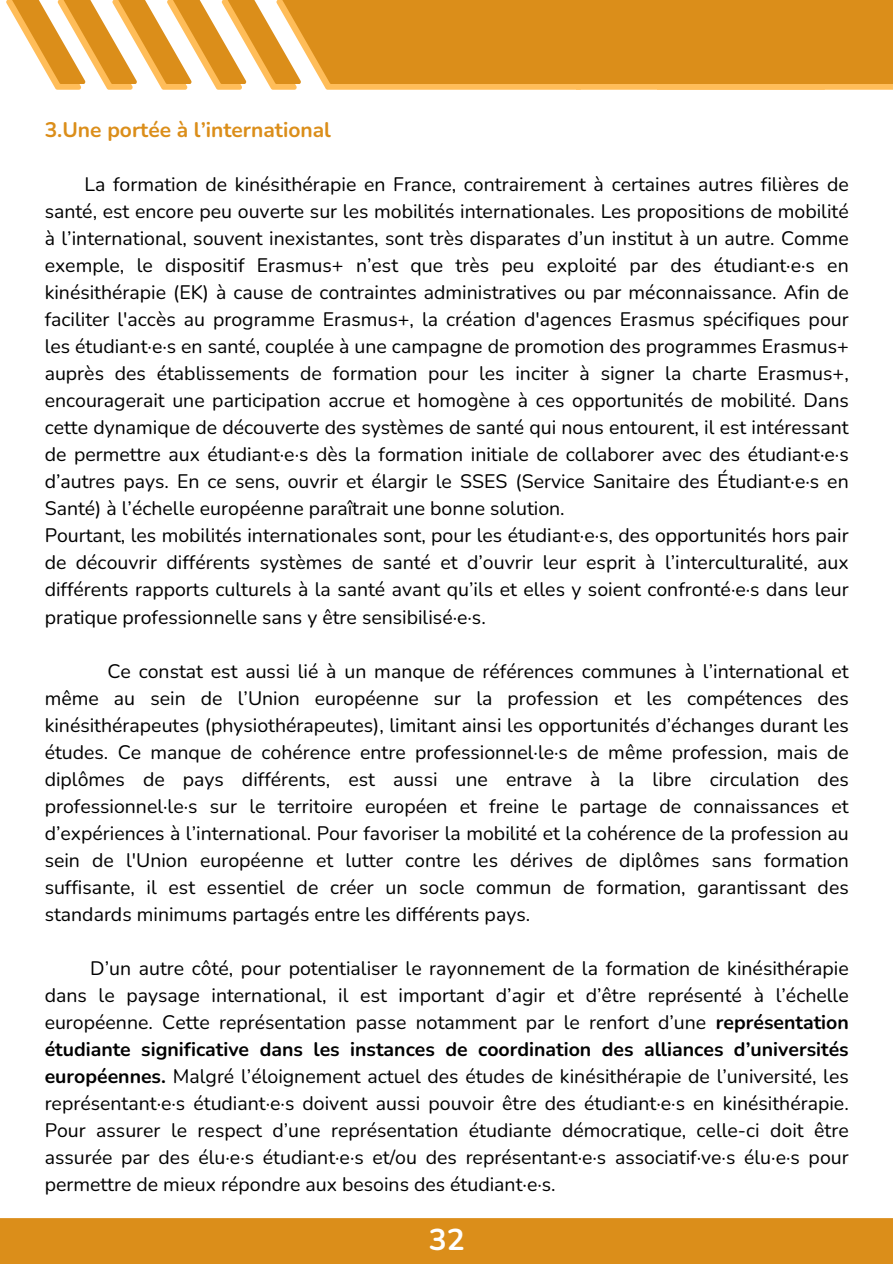
<style>
.page{position:relative;width:893px;height:1264px;background:#fff}
.page>*{position:absolute;margin:0;border:0;box-sizing:border-box;transform-origin:0 0}
.t1{font:700 30px "Nunito";color:#fff}
.t2{font:700 21px "Nunito";color:#db8e1a}
.t3{font:19.5px/27px "Nunito";color:#000;text-align:justify}
.s1{font-weight:700}
</style>
<div class="page">
<div style="left:0;top:1218px;width:892px;height:45px;background:#db8e1a"></div>
<svg style="left:6px;top:0;width:503px;height:89px;fill:#ffbd59"></svg>
<div style="left:509px;top:0;width:383px;height:89px;background:#db8e1a"></div>
<svg style="left:10px;top:0;width:575px;height:84px;fill:#db8e1a"></svg>
<p class="t2" style="left:45px;top:116px;width:288px">3.Une portée à l’international</p>
<p class="t3" style="left:45px;top:171px;width:805px;text-indent:40px">La formation de kinésithérapie en France, contrairement à certaines autres filières de santé, est encore peu ouverte sur les mobilités internationales. Les propositions de mobilité à l’international, souvent inexistantes, sont très disparates d’un institut à un autre. Comme exemple, le dispositif Erasmus+ n’est que très peu exploité par des étudiant·e·s en kinésithérapie (EK) à cause de contraintes administratives ou par méconnaissance. Afin de faciliter l'accès au programme Erasmus+, la création d'agences Erasmus spécifiques pour les étudiant·e·s en santé, couplée à une campagne de promotion des programmes Erasmus+ auprès des établissements de formation pour les inciter à signer la charte Erasmus+, encouragerait une participation accrue et homogène à ces opportunités de mobilité. Dans cette dynamique de découverte des systèmes de santé qui nous entourent, il est intéressant de permettre aux étudiant·e·s dès la formation initiale de collaborer avec des étudiant·e·s d’autres pays. En ce sens, ouvrir et élargir le SSES (Service Sanitaire des Étudiant·e·s en Santé) à l’échelle européenne paraîtrait une bonne solution.</p>
<p class="t3" style="left:45px;top:522px;width:805px">Pourtant, les mobilités internationales sont, pour les étudiant·e·s, des opportunités hors pair de découvrir différents systèmes de santé et d’ouvrir leur esprit à l’interculturalité, aux différents rapports culturels à la santé avant qu’ils et elles y soient confronté·e·s dans leur pratique professionnelle sans y être sensibilisé·e·s.</p>
<p class="t3" style="left:45px;top:657px;width:805px;text-indent:63px">Ce constat est aussi lié à un manque de références communes à l’international et même au sein de l’Union européenne sur la profession et les compétences des kinésithérapeutes (physiothérapeutes), limitant ainsi les opportunités d’échanges durant les études. Ce manque de cohérence entre professionnel·le·s de même profession, mais de diplômes de pays différents, est aussi une entrave à la libre circulation des professionnel·le·s sur le territoire européen et freine le partage de connaissances et d’expériences à l’international. Pour favoriser la mobilité et la cohérence de la profession au sein de l'Union européenne et lutter contre les dérives de diplômes sans formation suffisante, il est essentiel de créer un socle commun de formation, garantissant des standards minimums partagés entre les différents pays.</p>
<p class="t3" style="left:45px;top:954px;width:805px;text-indent:46px">D’un autre côté, pour potentialiser le rayonnement de la formation de kinésithérapie dans le paysage international, il est important d’agir et d’être représenté à l’échelle européenne. Cette représentation passe notamment par le renfort d’une <span class="s1">représentation étudiante significative dans les instances de coordination des alliances d’universités européennes.</span> Malgré l’éloignement actuel des études de kinésithérapie de l’université, les représentant·e·s étudiant·e·s doivent aussi pouvoir être des étudiant·e·s en kinésithérapie.<br>Pour assurer le respect d’une représentation étudiante démocratique, celle-ci doit être assurée par des élu·e·s étudiant·e·s et/ou des représentant·e·s associatif·ve·s élu·e·s pour permettre de mieux répondre aux besoins des étudiant·e·s.</p>
<p class="t1" style="left:428px;top:1219px;width:37px">32</p>
</div>
